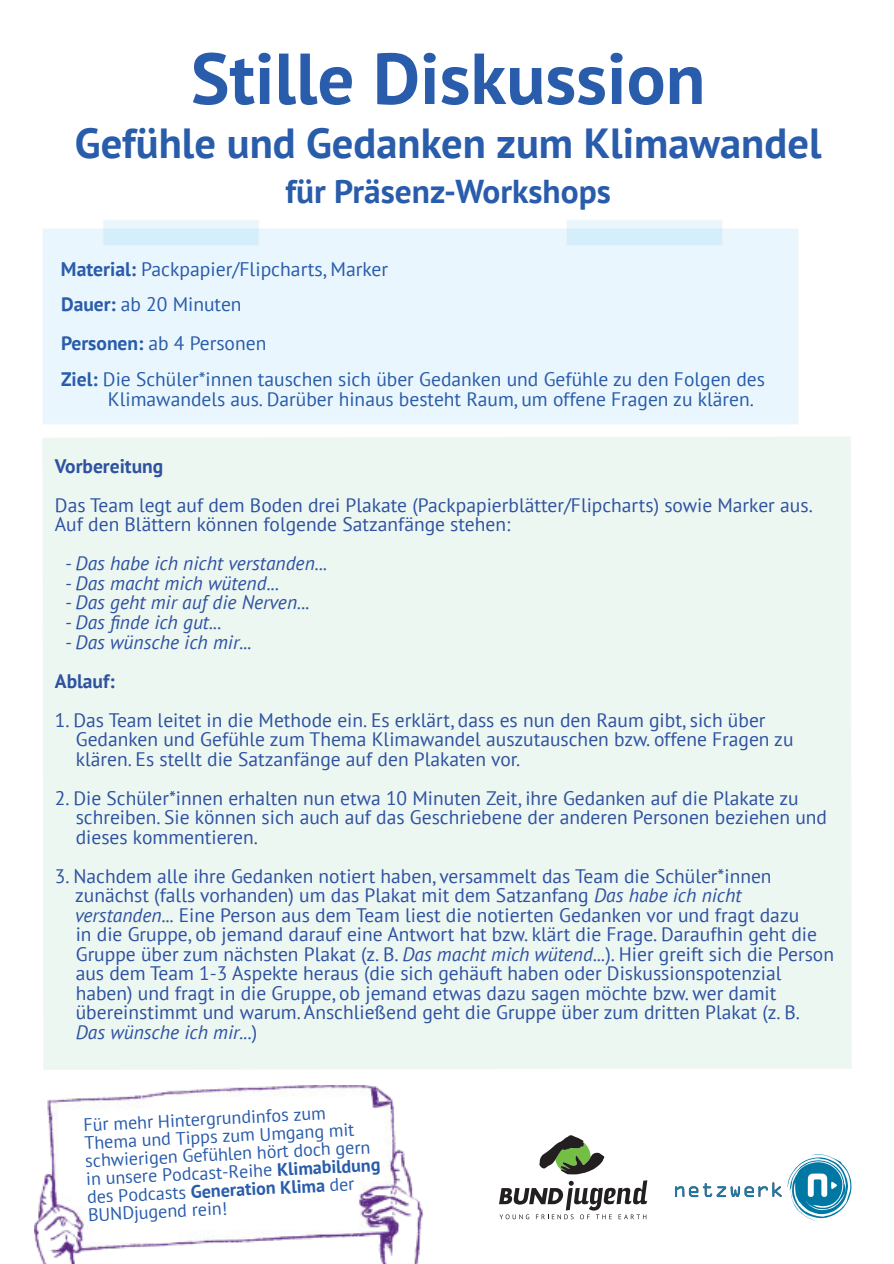
<style>
.page{position:relative;width:894px;height:1264px;background:#fff}
.page>*{position:absolute;margin:0;border:0;box-sizing:border-box;transform-origin:0 0}
.t1{font:700 72px "PT Sans";color:#295caa}
.t2{font:700 42px "PT Sans";color:#295caa}
.t3{font:700 33px "PT Sans";color:#295caa}
.t4{font:19.65px "PT Sans";color:#295caa}
.t5{font:19.5px/19.5px "PT Sans";color:#2f52a0}
.t6{font:19.5px/19.5px "PT Sans";color:#295caa}
.t7{font:italic 19.5px "PT Sans";color:#2f52a0}
.t8{font:700 19.5px "PT Sans";color:#2f52a0}
.t9{font:18px/18px "PT Sans";color:#295caa}
.s1{font-weight:700}
.s2{font-style:italic}
</style>
<div class="page">
<div style="left:43px;top:437px;width:808px;height:632px;background:#ecf7f2"></div>
<svg style="left:499px;top:1180px;width:148px;height:39px"></svg>
<svg style="left:539px;top:1135px;width:65px;height:39px"></svg>
<svg style="left:787px;top:1154px;width:64px;height:68px"></svg>
<svg style="left:675px;top:1182px;width:106px;height:14px"></svg>
<div style="left:42px;top:228px;width:756px;height:196px;background:#e9f6fd;border:1px solid #ebebeb"></div>
<div style="left:103px;top:220px;width:156px;height:25px;background:#009ceb;border:1px solid #ebebeb;opacity:.09"></div>
<div style="left:566px;top:220px;width:156px;height:25px;background:#009ceb;border:1px solid #ebebeb;opacity:.09"></div>
<img style="left:34px;top:1085px;width:390px;height:178px">
<h1 class="t1" style="left:191px;top:49px;width:516px">Stille Diskussion</h1>
<h2 class="t2" style="left:75px;top:126px;width:748px">Gefühle und Gedanken zum Klimawandel</h2>
<h3 class="t3" style="left:285px;top:178px;width:327px">für Präsenz-Workshops</h3>
<p class="t4" style="left:61px;top:261px;width:329px"><span class="s1">Material:</span> Packpapier/Flipcharts, Marker</p>
<p class="t6" style="left:61px;top:286px;width:207px;line-height:39px"><span class="s1">Dauer:</span> ab 20 Minuten<br><span class="s1">Personen:</span> ab 4 Personen</p>
<p class="t6" style="left:108px;top:371px;width:658px;text-indent:-47px"><span class="s1">Ziel:</span> Die Schüler*innen tauschen sich über Gedanken und Gefühle zu den Folgen des<br>Klimawandels aus. Darüber hinaus besteht Raum, um offene Fragen zu klären.</p>
<p class="t8" style="left:55px;top:458px;width:110px">Vorbereitung</p>
<p class="t5" style="left:55px;top:497px;width:759px">Das Team legt auf dem Boden drei Plakate (Packpapierblätter/Flipcharts) sowie Marker aus.<br>Auf den Blättern können folgende Satzanfänge stehen:</p>
<p class="t7" style="left:65px;top:555px;width:263px">- Das habe ich nicht verstanden...</p>
<p class="t7" style="left:65px;top:575px;width:215px">- Das macht mich wütend...</p>
<p class="t7" style="left:65px;top:594px;width:246px">- Das geht mir auf die Nerven...</p>
<p class="t7" style="left:65px;top:614px;width:158px">- Das finde ich gut...</p>
<p class="t7" style="left:65px;top:633px;width:188px">- Das wünsche ich mir...</p>
<p class="t8" style="left:55px;top:672px;width:61px">Ablauf:</p>
<p class="t5" style="left:76px;top:711px;width:719px;text-indent:-21px">1. Das Team leitet in die Methode ein. Es erklärt, dass es nun den Raum gibt, sich über<br>Gedanken und Gefühle zum Thema Klimawandel auszutauschen bzw. offene Fragen zu klären. Es stellt die Satzanfänge auf den Plakaten vor.</p>
<p class="t5" style="left:76px;top:789px;width:752px;text-indent:-21px">2. Die Schüler*innen erhalten nun etwa 10 Minuten Zeit, ihre Gedanken auf die Plakate zu schreiben. Sie können sich auch auf das Geschriebene der anderen Personen beziehen und dieses kommentieren.</p>
<p class="t5" style="left:75px;top:867px;width:760px;text-indent:-20px">3. Nachdem alle ihre Gedanken notiert haben, versammelt das Team die Schüler*innen zunächst (falls vorhanden) um das Plakat mit dem Satzanfang <span class="s2">Das habe ich nicht verstanden...</span> Eine Person aus dem Team liest die notierten Gedanken vor und fragt dazu<br>in die Gruppe, ob jemand darauf eine Antwort hat bzw. klärt die Frage. Daraufhin geht die Gruppe über zum nächsten Plakat (z. B. <span class="s2">Das macht mich wütend...</span>). Hier greift sich die Person aus dem Team 1-3 Aspekte heraus (die sich gehäuft haben oder Diskussionspotenzial haben) und fragt in die Gruppe, ob jemand etwas dazu sagen möchte bzw. wer damit übereinstimmt und warum. Anschließend geht die Gruppe über zum dritten Plakat (z. B.<br><span class="s2">Das wünsche ich mir...</span>)</p>
<p class="t9" style="left:83px;top:1117px;width:296px;rotate:-3deg">Für mehr Hintergrundinfos zum<br>Thema und Tipps zum Umgang mit schwierigen Gefühlen hört doch gern in unsere Podcast-Reihe <span class="s1">Klimabildung </span>des Podcasts <span class="s1">Generation Klima</span> der<br>BUNDjugend rein!</p>
</div>
